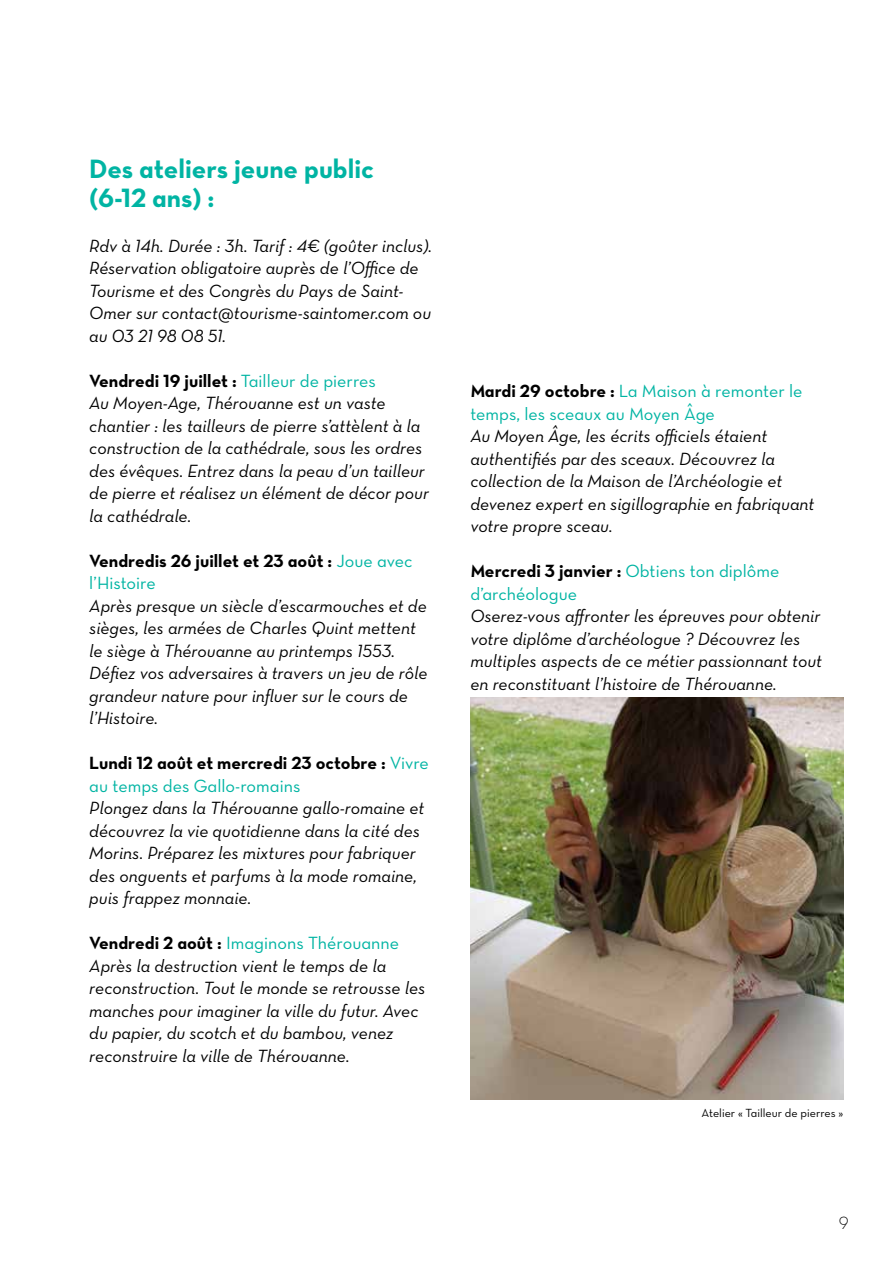
<style>
.page{position:relative;width:893px;height:1263px;background:#fff}
.page>*{position:absolute;margin:0;border:0;box-sizing:border-box;transform-origin:0 0}
.t1{font:27px/28.5px "Neutra Text Bold Alt";color:#00b4a3}
.t2{font:18px/22.5px "Neutra Text Book Italic Alt";color:#000}
.t3{font:18px "Neutra Text Bold Alt";color:#000}
.t4{font:18px/22.5px "Neutra Text Book Alt";color:#00b4a3}
.t5{font:18px "Neutra Text Light Alt";color:#000}
.t6{font:12px "Neutra Text Book Alt";color:#000}
.s1{font-family:"Neutra Text Book Alt";color:#00b4a3}
.s2{font-family:"Neutra Text Bold Alt";color:#000}
</style>
<div class="page">
<img style="left:470px;top:697px;width:373px;height:402px">
<h1 class="t1" style="left:89px;top:154px;width:286px">Des ateliers jeune public (6-12 ans) :</h1>
<p class="t2" style="left:89px;top:234px;width:344px">Rdv à 14h. Durée : 3h. Tarif : 4€ (goûter inclus).<br>Réservation obligatoire auprès de l’Office de Tourisme et des Congrès du Pays de Saint-Omer sur contact@tourisme-saintomer.com ou au 03 21 98 08 51.</p>
<p class="t3" style="left:89px;top:369px;width:288px">Vendredi 19 juillet : <span class="s1">Tailleur de pierres</span></p>
<p class="t2" style="left:89px;top:392px;width:341px">Au Moyen-Age, Thérouanne est un vaste chantier : les tailleurs de pierre s’attèlent à la construction de la cathédrale, sous les ordres des évêques. Entrez dans la peau d’un tailleur de pierre et réalisez un élément de décor pour la cathédrale.</p>
<p class="t3" style="left:89px;top:549px;width:325px">Vendredis 26 juillet et 23 août : <span class="s1">Joue avec</span></p>
<p class="t4" style="left:89px;top:572px;width:68px">l’Histoire</p>
<p class="t2" style="left:89px;top:594px;width:340px">Après presque un siècle d’escarmouches et de sièges, les armées de Charles Quint mettent le siège à Thérouanne au printemps 1553.<br>Défiez vos adversaires à travers un jeu de rôle grandeur nature pour influer sur le cours de l’Histoire.</p>
<p class="t3" style="left:89px;top:752px;width:341px">Lundi 12 août et mercredi 23 octobre : <span class="s1">Vivre</span></p>
<p class="t4" style="left:89px;top:774px;width:213px">au temps des Gallo-romains</p>
<p class="t2" style="left:89px;top:797px;width:337px">Plongez dans la Thérouanne gallo-romaine et découvrez la vie quotidienne dans la cité des Morins. Préparez les mixtures pour fabriquer des onguents et parfums à la mode romaine, puis frappez monnaie.</p>
<p class="t4" style="left:89px;top:932px;width:311px"><span class="s2">Vendredi 2 août :</span> Imaginons Thérouanne</p>
<p class="t2" style="left:89px;top:954px;width:338px">Après la destruction vient le temps de la reconstruction. Tout le monde se retrousse les manches pour imaginer la ville du futur. Avec du papier, du scotch et du bambou, venez reconstruire la ville de Thérouanne.</p>
<p class="t4" style="left:470px;top:380px;width:334px"><span class="s2">Mardi 29 octobre :</span> La Maison à remonter le temps, les sceaux au Moyen Âge</p>
<p class="t2" style="left:470px;top:425px;width:346px">Au Moyen Âge, les écrits officiels étaient authentifiés par des sceaux. Découvrez la collection de la Maison de l’Archéologie et devenez expert en sigillographie en fabriquant votre propre sceau.</p>
<p class="t3" style="left:470px;top:560px;width:311px">Mercredi 3 janvier : <span class="s1">Obtiens ton diplôme</span></p>
<p class="t4" style="left:470px;top:582px;width:108px">d’archéologue</p>
<p class="t2" style="left:470px;top:605px;width:353px">Oserez-vous affronter les épreuves pour obtenir votre diplôme d’archéologue ? Découvrez les multiples aspects de ce métier passionnant tout en reconstituant l’histoire de Thérouanne.</p>
<p class="t6" style="left:701px;top:1106px;width:143px">Atelier « Tailleur de pierres »</p>
<p class="t5" style="left:839px;top:1212px;width:11px">9</p>
</div>
